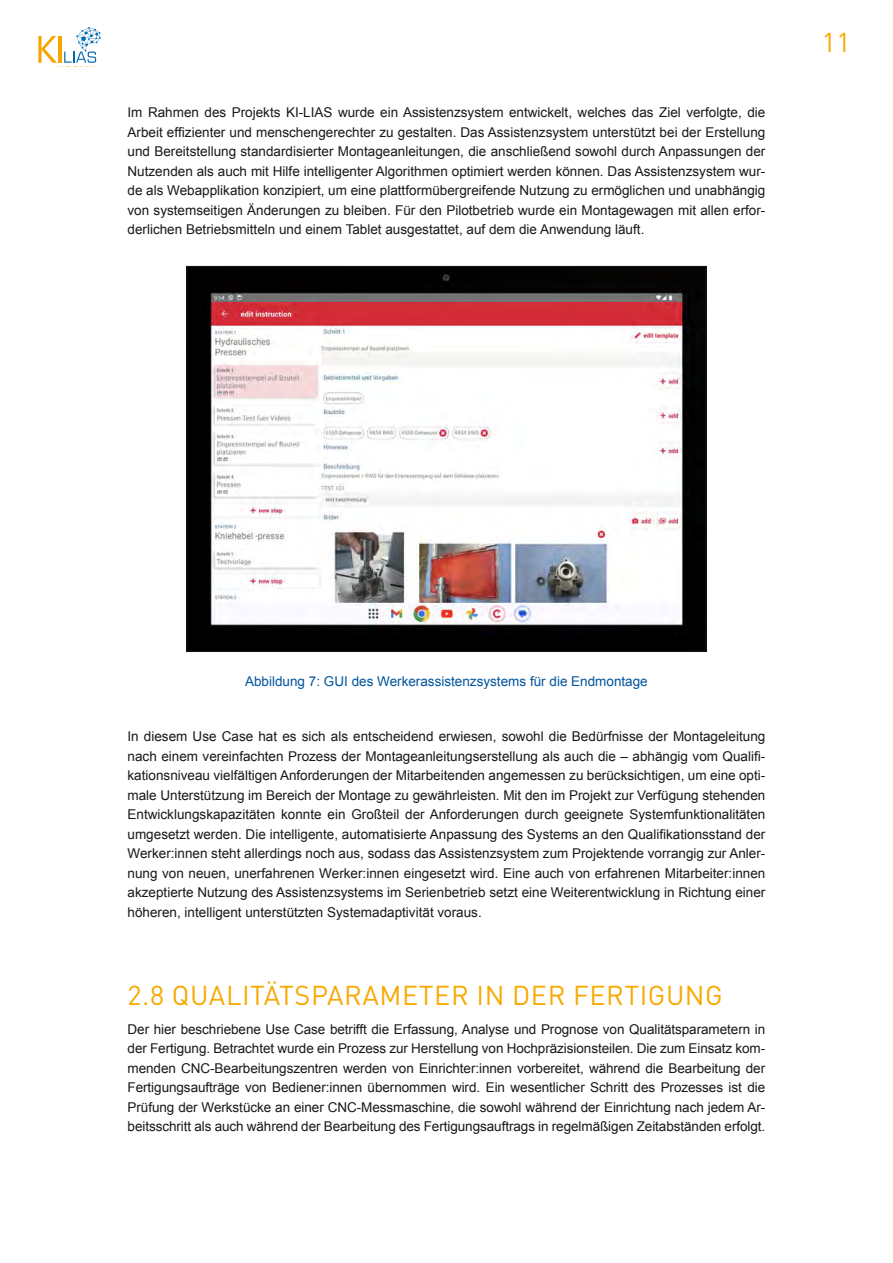
<style>
.page{position:relative;width:893px;height:1263px;background:#fff}
.page>*{position:absolute;margin:0;border:0;box-sizing:border-box;transform-origin:0 0}
.Head_2{font:27px "DIN";letter-spacing:.02em;color:#f7a900}
.Fließ_Arial_9pt{font:13.5px/19.5px "Arial MT3";color:#1a171c;text-align:justify}
.BU{font:13.5px "Arial MT3";color:#00549d}
.s1{font-family:"Arial MT2"}
</style>
<div class="page">
<hr style="left:59px;top:36px;width:3px;height:27px;background:#f7a600">
<svg style="left:38px;top:36px;width:20px;height:31px"></svg>
<svg style="left:64px;top:27px;width:37px;height:36px"></svg>
<img style="left:188px;top:268px;width:516px;height:382px">
<p class="Fließ_Arial_9pt" style="left:128px;top:103px;width:639px">Im Rahmen des Projekts KI-LIAS wurde ein Assistenzsystem entwickelt, welches das Ziel verfolgte, die <span class="s1">Arbeit effizienter und menschengerechter zu gestalten. Das Assistenzsystem unterstützt bei der Erstellung </span>und Bereitstellung standardisierter Montageanleitungen, die anschließend sowohl durch Anpassungen der Nutzenden als auch mit Hilfe intelligenter Algorithmen optimiert werden können. Das Assistenzsystem wur&shy;de als Webapplikation konzipiert, um eine plattformübergreifende Nutzung zu ermöglichen und unabhängig von systemseitigen Änderungen zu bleiben. Für den Pilotbetrieb wurde ein Montagewagen mit allen erfor&shy;derlichen Betriebsmitteln und einem Tablet ausgestattet, auf dem die Anwendung läuft.</p>
<h1 class="Head_2" style="left:822px;top:25px;width:30px">11</h1>
<p class="BU" style="left:245px;top:673px;width:404px">Abbildung 7: GUI des Werkerassistenzsystems für die Endmontage</p>
<p class="Fließ_Arial_9pt" style="left:128px;top:727px;width:639px">In diesem Use Case hat es sich als entscheidend erwiesen, sowohl die Bedürfnisse der Montageleitung <span class="s1">nach einem vereinfachten Prozess der Montageanleitungserstellung als auch die – abhängig vom Qualifi&shy;</span>kationsniveau vielfältigen Anforderungen der Mitarbeitenden angemessen zu berücksichtigen, um eine opti&shy;male Unterstützung im Bereich der Montage zu gewährleisten. Mit den im Projekt zur Verfügung stehenden Entwicklungskapazitäten konnte ein Großteil der Anforderungen durch geeignete Systemfunktionalitäten <span class="s1">umgesetzt werden. Die intelligente, automatisierte Anpassung des Systems an den Qualifikationsstand der </span>Werker:innen steht allerdings noch aus, sodass das Assistenzsystem zum Projektende vorrangig zur Anler&shy;nung von neuen, unerfahrenen Werker:innen eingesetzt wird. Eine auch von erfahrenen Mitarbeiter:innen akzeptierte Nutzung des Assistenzsystems im Serienbetrieb setzt eine Weiterentwicklung in Richtung einer höheren, intelligent unterstützten Systemadaptivität voraus.</p>
<p class="Head_2" style="left:128px;top:978px;width:597px">2.8 QUALITÄTSPARAMETER IN DER FERTIGUNG</p>
<p class="Fließ_Arial_9pt" style="left:128px;top:1019px;width:639px">Der hier beschriebene Use Case betrifft die Erfassung, Analyse und Prognose von Qualitätsparametern in der Fertigung. Betrachtet wurde ein Prozess zur Herstellung von Hochpräzisionsteilen. Die zum Einsatz kom&shy;menden CNC-Bearbeitungszentren werden von Einrichter:innen vorbereitet, während die Bearbeitung der Fertigungsaufträge von Bediener:innen übernommen wird. Ein wesentlicher Schritt des Prozesses ist die Prüfung der Werkstücke an einer CNC-Messmaschine, die sowohl während der Einrichtung nach jedem Ar&shy;beitsschritt als auch während der Bearbeitung des Fertigungsauftrags in regelmäßigen Zeitabständen erfolgt.</p>
</div>
